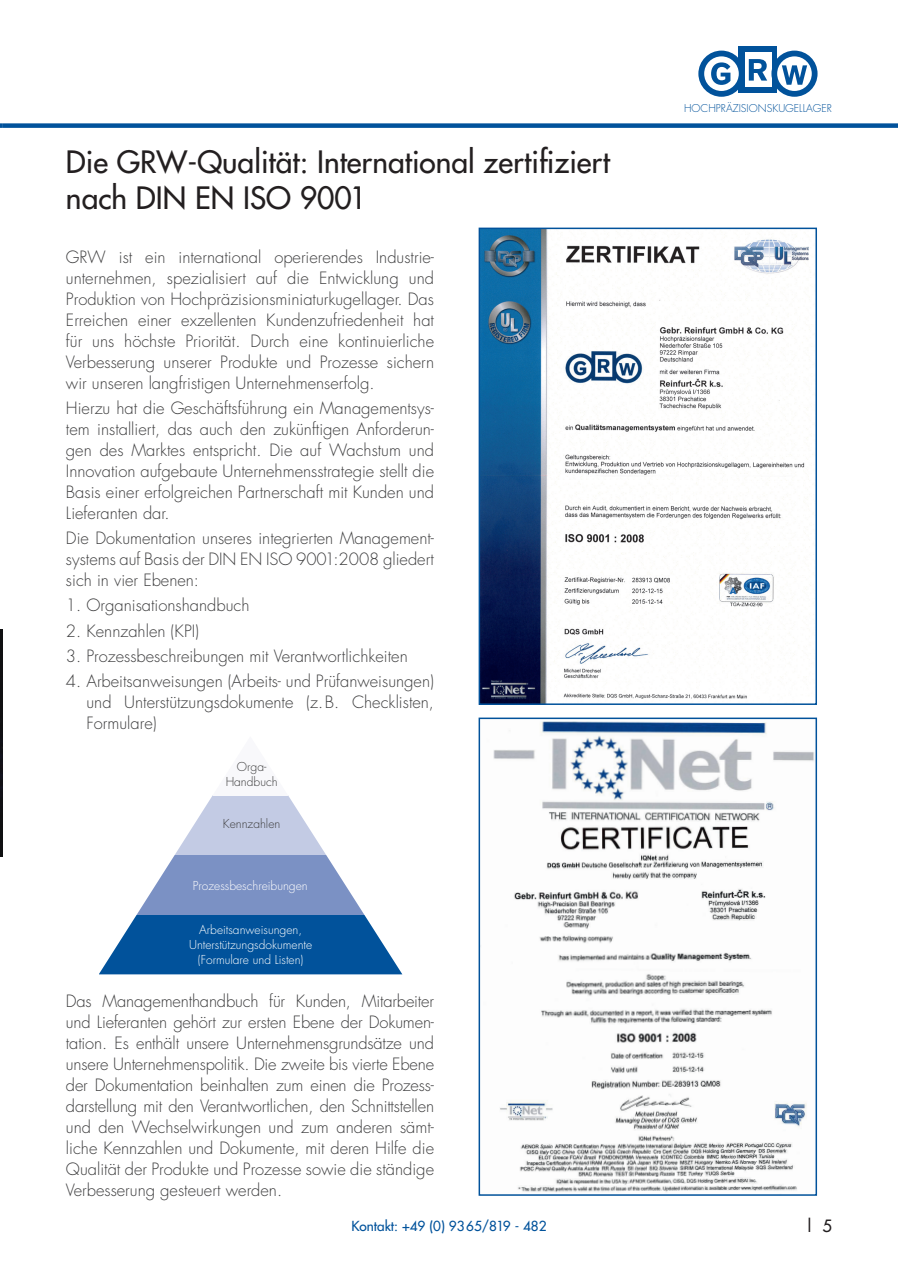
<style>
.page{position:relative;width:898px;height:1272px;background:#fff}
.page>*{position:absolute;margin:0;border:0;box-sizing:border-box;transform-origin:0 0}
.t1{font:30px/36px "Futura LT";color:#231f20}
.t2{font:300 16.5px/21px "Futura LT";color:#3e3e3f;text-align:justify}
.t3{font:16.5px "Futura LT";color:#231f20}
.t4{font:13.5px "Futura LT";color:#01529b}
.t5{font:300 12px/15px "Futura LT";color:#fff;text-align:center}
.t6{font:300 12px/15px "Futura LT";color:#3e3e3f;text-align:center}
.t7{font:300 10.5px "Futura LT";color:#01529b}
</style>
<div class="page">
<div style="left:2px;top:123px;width:895px;height:5px;background:#01529b"></div>
<div style="left:738px;top:47px;width:38px;height:46px;background:#01529b"></div>
<div style="left:744px;top:53px;width:27px;height:34px;background:#fff"></div>
<svg style="left:748px;top:59px;width:19px;height:22px"></svg>
<div style="left:698px;top:51px;width:46px;height:46px;background:#01529b;border-radius:50%"></div>
<div style="left:704px;top:56px;width:34px;height:35px;background:#fff;border-radius:50%"></div>
<svg style="left:711px;top:62px;width:19px;height:23px"></svg>
<div style="left:771px;top:51px;width:46px;height:46px;background:#01529b;border-radius:50%"></div>
<svg style="left:776px;top:56px;width:35px;height:35px"></svg>
<svg style="left:781px;top:65px;width:25px;height:20px"></svg>
<img style="left:0;top:629px;width:2px;height:227px">
<img style="left:481px;top:230px;width:332px;height:472px">
<div style="left:478px;top:227px;width:338px;height:478px;border:2px solid #01529b"></div>
<img style="left:493px;top:721px;width:320px;height:471px">
<div style="left:478px;top:717px;width:338px;height:478px;border:2px solid #01529b"></div>
<div style="left:99px;top:915px;width:303px;height:59px;background:#01529b"></div>
<svg style="left:136px;top:855px;width:229px;height:60px;fill:#7b91c4"></svg>
<svg style="left:175px;top:795px;width:151px;height:60px;fill:#c3cbe4"></svg>
<h1 class="t1" style="left:66px;top:146px;width:545px">Die GRW- Qualität: International zertifiziert nach DIN EN ISO 9001</h1>
<p class="t2" style="left:66px;top:247px;width:369px">GRW ist ein international operierendes Industrie&shy;unternehmen, spezialisiert auf die Entwicklung und Produktion von Hochpräzisionsminiaturkugellager. Das Erreichen einer exzellenten Kundenzufriedenheit hat für uns höchste Priorität. Durch eine kontinuierliche Verbesserung unserer Produkte und Prozesse sichern wir unseren langfristigen Unternehmenserfolg.</p>
<p class="t2" style="left:66px;top:398px;width:369px">Hierzu hat die Geschäftsführung ein Managementsys&shy;tem installiert, das auch den zukünftigen Anforderun&shy;gen des Marktes entspricht. Die auf Wachstum und Innovation aufgebaute Unternehmensstrategie stellt die Basis einer erfolgreichen Partnerschaft mit Kunden und Lieferanten dar.</p>
<p class="t2" style="left:66px;top:528px;width:369px">Die Dokumentation unseres integrierten Management&shy;systems auf Basis der DIN EN ISO 9001:2008 gliedert sich in vier Ebenen:</p>
<p class="t2" style="left:66px;top:595px;width:185px">1. Organisationshandbuch</p>
<p class="t2" style="left:66px;top:621px;width:135px">2. Kennzahlen (KPI)</p>
<p class="t2" style="left:66px;top:646px;width:343px">3. Prozessbeschreibungen mit Verantwortlichkeiten</p>
<p class="t2" style="left:86px;top:671px;width:349px;text-indent:-20px">4. Arbeitsanweisungen (Arbeits- und Prüfanweisungen) und Unterstützungsdokumente (z.B. Checklisten, Formulare)</p>
<p class="t6" style="left:225px;top:759px;width:53px">Orga-<br>Handbuch</p>
<p class="t6" style="left:223px;top:816px;width:59px">Kennzahlen</p>
<p class="t5" style="left:193px;top:878px;width:116px">Prozessbeschreibungen</p>
<p class="t5" style="left:189px;top:922px;width:124px">Arbeitsanweisungen,<br>Unterstützungsdokumente (Formulare und Listen)</p>
<p class="t2" style="left:66px;top:990px;width:369px">Das Managementhandbuch für Kunden, Mitarbeiter und Lieferanten gehört zur ersten Ebene der Dokumen&shy;tation. Es enthält unsere Unternehmensgrundsätze und unsere Unternehmenspolitik. Die zweite bis vierte Ebene der Dokumentation beinhalten zum einen die Prozess&shy;darstellung mit den Verantwortlichen, den Schnittstellen und den Wechselwirkungen und zum anderen sämt&shy;liche Kennzahlen und Dokumente, mit deren Hilfe die Qualität der Produkte und Prozesse sowie die ständige Verbesserung gesteuert werden.</p>
<p class="t7" style="left:683px;top:103px;width:149px">HOCHPRÄZISIONSKUGELLAGER</p>
<p class="t4" style="left:351px;top:1219px;width:196px">Kontakt: +49 (0) 9365/819 - 482</p>
<p class="t3" style="left:804px;top:1217px;width:29px">| 5</p>
</div>
